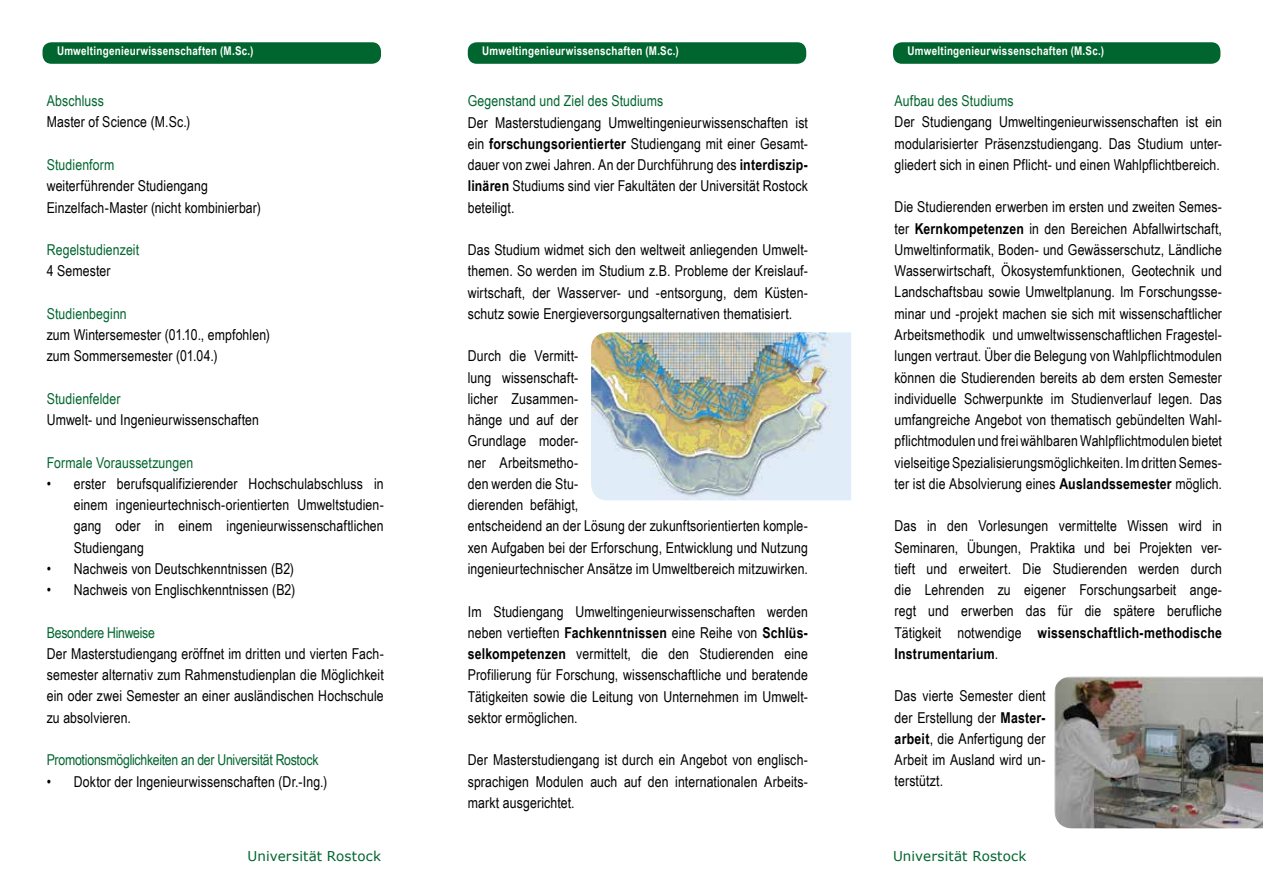
<style>
.page{position:relative;width:1263px;height:893px;background:#fff}
.page>*{position:absolute;margin:0;border:0;box-sizing:border-box;transform-origin:0 0}
.t1{font:15px/21.3px "Arial Narrow";letter-spacing:.005em;color:#000;text-align:justify}
.t2{font:15px "Arial Narrow";letter-spacing:.005em;color:#00652e}
.t3{font:15px "Arial Narrow";letter-spacing:-.02em;color:#00652e}
.t4{font:15px "Arial Narrow";letter-spacing:-.015em;color:#00652e}
.t5{font:13.5px "Verdana";letter-spacing:.01em;color:#00652e}
.t6{font:700 12px "Arial Narrow";letter-spacing:.02em;color:#fff}
.s1{font-weight:700}
</style>
<div class="page">
<div style="left:43px;top:42px;width:338px;height:22px;background:#00652e;border-radius:9px"></div>
<div style="left:468px;top:42px;width:338px;height:22px;background:#00652e;border-radius:9px"></div>
<div style="left:893px;top:42px;width:327px;height:22px;background:#00652e;border-radius:9px"></div>
<img style="left:1054px;top:676px;width:209px;height:152px">
<img style="left:591px;top:332px;width:260px;height:168px">
<p class="t6" style="left:57px;top:42px;width:198px">Umweltingenieurwissenschaften (M.Sc.)</p>
<p class="t6" style="left:482px;top:42px;width:198px">Umweltingenieurwissenschaften (M.Sc.)</p>
<p class="t6" style="left:907px;top:42px;width:198px">Umweltingenieurwissenschaften (M.Sc.)</p>
<p class="t2" style="left:47px;top:90px;width:59px">Abschluss</p>
<p class="t1" style="left:47px;top:111px;width:145px">Master of Science (M.Sc.)</p>
<p class="t2" style="left:47px;top:154px;width:69px">Studienform</p>
<p class="t1" style="left:47px;top:175px;width:216px">weiterführender Studiengang<br>Einzelfach-Master (nicht kombinierbar)</p>
<p class="t2" style="left:47px;top:239px;width:94px">Regelstudienzeit</p>
<p class="t1" style="left:47px;top:260px;width:65px">4 Semester</p>
<p class="t2" style="left:47px;top:302px;width:82px">Studienbeginn</p>
<p class="t1" style="left:47px;top:324px;width:225px">zum Wintersemester (01.10., empfohlen) zum Sommersemester (01.04.)</p>
<p class="t2" style="left:47px;top:388px;width:75px">Studienfelder</p>
<p class="t1" style="left:47px;top:409px;width:214px">Umwelt- und Ingenieurwissenschaften</p>
<p class="t2" style="left:47px;top:451px;width:148px">Formale Voraussetzungen</p>
<p class="t1" style="left:74px;top:472px;width:311px;text-indent:-27px">• erster berufsqualifizierender Hochschulabschluss in einem ingenieurtechnisch-orientierten Umweltstudien&shy;gang oder in einem ingenieurwissenschaftlichen Studiengang</p>
<p class="t1" style="left:47px;top:557px;width:249px">• Nachweis von Deutschkenntnissen (B2)</p>
<p class="t1" style="left:47px;top:579px;width:250px">• Nachweis von Englischkenntnissen (B2)</p>
<p class="t4" style="left:47px;top:621px;width:110px">Besondere Hinweise</p>
<p class="t1" style="left:47px;top:642px;width:338px">Der Masterstudiengang eröffnet im dritten und vierten Fach&shy;semester alternativ zum Rahmenstudienplan die Möglichkeit ein oder zwei Semester an einer ausländischen Hochschule zu absolvieren.</p>
<p class="t3" style="left:47px;top:749px;width:273px">Promotionsmöglichkeiten an der Universität Rostock</p>
<p class="t1" style="left:47px;top:770px;width:282px">• Doktor der Ingenieurwissenschaften (Dr.-Ing.)</p>
<p class="t2" style="left:468px;top:90px;width:197px">Gegenstand und Ziel des Studiums</p>
<p class="t1" style="left:468px;top:111px;width:342px">Der Masterstudiengang Umweltingenieurwissenschaften ist ein <span class="s1">forschungsorientierter</span> Studiengang mit einer Gesamt&shy;dauer von zwei Jahren. An der Durchführung des <span class="s1">interdiszip&shy;linären</span> Studiums sind vier Fakultäten der Universität Rostock beteiligt.</p>
<p class="t1" style="left:468px;top:239px;width:342px">Das Studium widmet sich den weltweit anliegenden Umwelt&shy;themen. So werden im Studium z.B. Probleme der Kreislauf&shy;wirtschaft, der Wasserver- und -entsorgung, dem Küsten&shy;schutz sowie Energieversorgungsalternativen thematisiert.</p>
<p class="t1" style="left:468px;top:345px;width:342px;text-align:left">Durch die Vermitt-<br>lung wissenschaft-<br>licher Zusammen-<br>hänge und auf der<br>Grundlage moder-<br>ner Arbeitsmetho-<br>den werden die Stu-<br>dierenden befähigt,<br>entscheidend an der Lösung der zukunftsorientierten komple&shy;xen Aufgaben bei der Erforschung, Entwicklung und Nutzung ingenieurtechnischer Ansätze im Umweltbereich mitzuwirken.</p>
<p class="t1" style="left:468px;top:600px;width:342px">Im Studiengang Umweltingenieurwissenschaften werden neben vertieften <span class="s1">Fachkenntnissen</span> eine Reihe von <span class="s1">Schlüs&shy;selkompetenzen</span> vermittelt, die den Studierenden eine Profilierung für Forschung, wissenschaftliche und beratende Tätigkeiten sowie die Leitung von Unternehmen im Umwelt&shy;sektor ermöglichen.</p>
<p class="t1" style="left:468px;top:749px;width:342px">Der Masterstudiengang ist durch ein Angebot von englisch&shy;sprachigen Modulen auch auf den internationalen Arbeits&shy;markt ausgerichtet.</p>
<p class="t2" style="left:895px;top:90px;width:120px">Aufbau des Studiums</p>
<p class="t1" style="left:895px;top:111px;width:329px">Der Studiengang Umweltingenieurwissenschaften ist ein modularisierter Präsenzstudiengang. Das Studium unter&shy;gliedert sich in einen Pflicht- und einen Wahlpflichtbereich.</p>
<p class="t1" style="left:895px;top:196px;width:329px">Die Studierenden erwerben im ersten und zweiten Semes&shy;ter <span class="s1">Kernkompetenzen</span> in den Bereichen Abfallwirtschaft, Umweltinformatik, Boden- und Gewässerschutz, Ländliche Wasserwirtschaft, Ökosystemfunktionen, Geotechnik und Landschaftsbau sowie Umweltplanung. Im Forschungsse&shy;minar und -projekt machen sie sich mit wissenschaftlicher Arbeitsmethodik und umweltwissenschaftlichen Fragestel&shy;lungen vertraut. Über die Belegung von Wahlpflichtmodulen können die Studierenden bereits ab dem ersten Semester individuelle Schwerpunkte im Studienverlauf legen. Das umfangreiche Angebot von thematisch gebündelten Wahl&shy;pflichtmodulen und frei wählbaren Wahlpflichtmodulen bietet vielseitige Spezialisierungsmöglichkeiten. Im dritten Semes&shy;ter ist die Absolvierung eines <span class="s1">Auslandssemester</span> möglich.</p>
<p class="t1" style="left:895px;top:515px;width:329px">Das in den Vorlesungen vermittelte Wissen wird in Seminaren, Übungen, Praktika und bei Projekten ver&shy;tieft und erweitert. Die Studierenden werden durch die Lehrenden zu eigener Forschungsarbeit ange&shy;regt und erwerben das für die spätere berufliche Tätigkeit notwendige <span class="s1">wissenschaftlich-methodische Instrumentarium</span>.</p>
<p class="t1" style="left:895px;top:685px;width:152px">Das vierte Semester dient der Erstellung der <span class="s1">Master&shy;arbeit</span>, die Anfertigung der Arbeit im Ausland wird un&shy;terstützt.</p>
<p class="t5" style="left:248px;top:847px;width:135px">Universität Rostock</p>
<p class="t5" style="left:893px;top:847px;width:135px">Universität Rostock</p>
</div>
